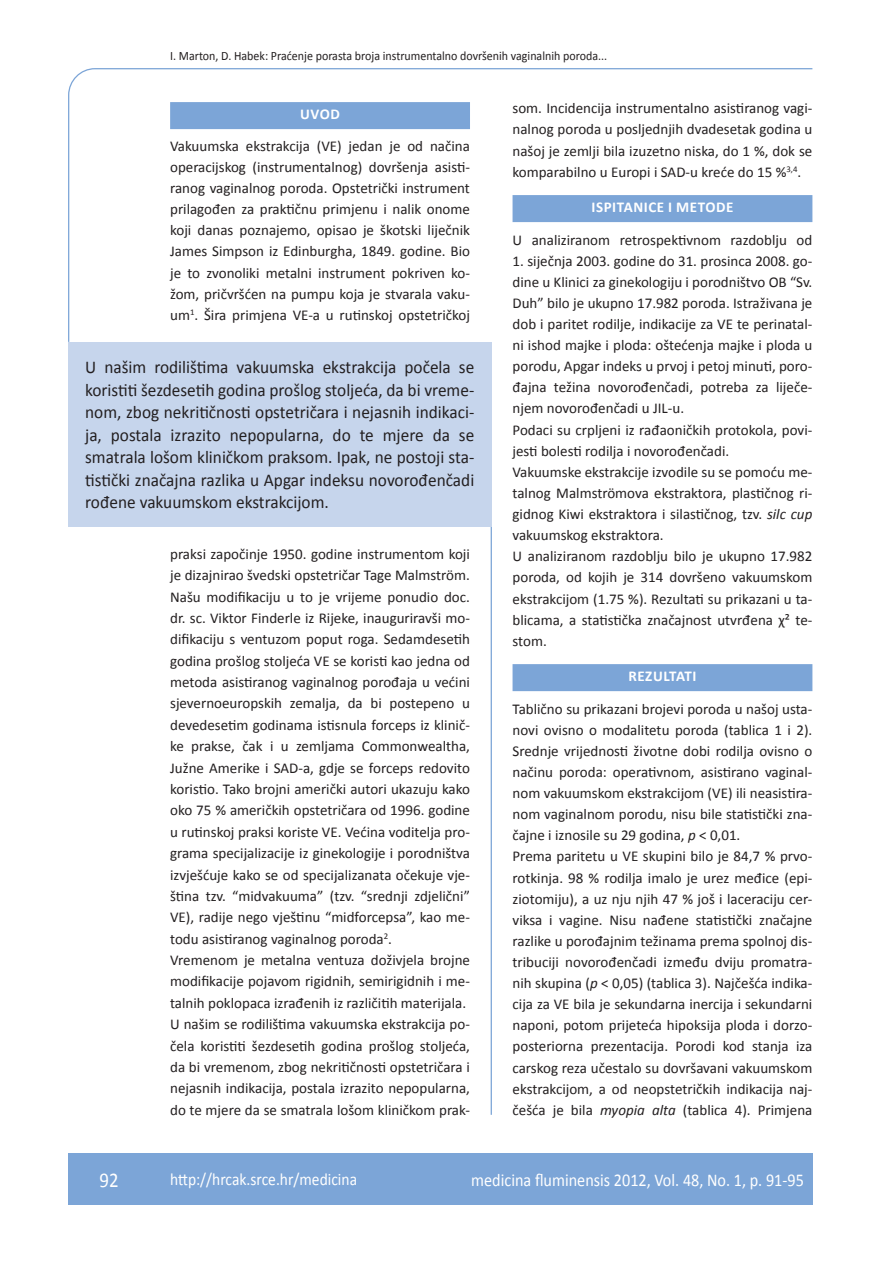
<style>
.page{position:relative;width:889px;height:1268px;background:#fff}
.page>*{position:absolute;margin:0;border:0;box-sizing:border-box;transform-origin:0 0}
.t1{font:21px "Calibri";color:#fff;scale:.9 1}
.anterfile{font:18px/22.5px "Calibri";color:#231f20;text-align:justify;scale:.96 1}
.t2{font:18px "Calibri";color:#fff;scale:.9 1}
.t3{font:17.25px "Calibri";color:#fff;scale:.9 1}
.osnovni_tekst{font:15px/21.1px "Calibri";color:#231f20;text-align:justify}
.naslov_ruler{font:700 15px "Calibri";letter-spacing:.04em;color:#fff}
.glava{font:12.75px "Calibri";color:#231f20;scale:.94 1}
.s1{font-style:italic}
</style>
<div class="page">
<svg style="left:68px;top:68px;width:745px;height:274px"></svg>
<hr style="left:490px;top:342px;width:2px;height:772px;background:#7ca5d7">
<div style="left:68px;top:1152px;width:744px;height:51px;background:#7ca5d7"></div>
<div style="left:170px;top:102px;width:300px;height:27px;background:#7ca5d7"></div>
<div style="left:68px;top:342px;width:423px;height:185px;background:#c6d5ec"></div>
<div style="left:512px;top:195px;width:300px;height:27px;background:#7ca5d7"></div>
<div style="left:512px;top:664px;width:300px;height:27px;background:#7ca5d7"></div>
<p class="glava" style="left:170px;top:47px;width:466px">I. Marton, D. Habek: Praćenje porasta broja instrumentalno dovršenih vaginalnih poroda...</p>
<p class="naslov_ruler" style="left:300px;top:105px;width:41px">UVOD</p>
<p class="osnovni_tekst" style="left:170px;top:135px;width:301px">Vakuumska ekstrakcija (VE) jedan je od načina operacijskog (instrumentalnog) dovršenja asisti&shy;ranog vaginalnog poroda. Opstetrički instrument prilagođen za praktičnu primjenu i nalik onome koji danas poznajemo, opisao je škotski liječnik James Simpson iz Edinburgha, 1849. godine. Bio je to zvonoliki metalni instrument pokriven ko&shy;žom, pričvršćen na pumpu koja je stvarala vaku&shy;um<sup>1</sup>. Šira primjena VE-a u rutinskoj opstetričkoj</p>
<p class="anterfile" style="left:85px;top:355px;width:407px">U našim rodilištima vakuumska ekstrakcija počela se koristiti šezdesetih godina prošlog stoljeća, da bi vreme&shy;nom, zbog nekritičnosti opstetričara i nejasnih indikaci&shy;ja, postala izrazito nepopularna, do te mjere da se smatrala lošom kliničkom praksom. Ipak, ne postoji sta&shy;tistički značajna razlika u Apgar indeksu novorođenčadi rođene vakuumskom ekstrakcijom.</p>
<p class="osnovni_tekst" style="left:170px;top:542px;width:301px">praksi započinje 1950. godine instrumentom koji je dizajnirao švedski opstetričar Tage Malmström.<br>Našu modifikaciju u to je vrijeme ponudio doc. dr. sc. Viktor Finderle iz Rijeke, inauguriravši mo&shy;difikaciju s ventuzom poput roga. Sedamdesetih godina prošlog stoljeća VE se koristi kao jedna od metoda asistiranog vaginalnog porođaja u većini sjevernoeuropskih zemalja, da bi postepeno u devedesetim godinama istisnula forceps iz klinič&shy;ke prakse, čak i u zemljama Commonwealtha, Južne Amerike i SAD-a, gdje se forceps redovito koristio. Tako brojni američki autori ukazuju kako oko 75 % američkih opstetričara od 1996. godine u rutinskoj praksi koriste VE. Većina voditelja pro&shy;grama specijalizacije iz ginekologije i porodništva izvješćuje kako se od specijalizanata očekuje vje&shy;ština tzv. “midvakuuma” (tzv. “srednji zdjelični” VE), radije nego vještinu “midforcepsa”, kao me&shy;todu asistiranog vaginalnog poroda<sup>2</sup>.</p>
<p class="osnovni_tekst" style="left:170px;top:948px;width:301px">Vremenom je metalna ventuza doživjela brojne modifikacije pojavom rigidnih, semirigidnih i me&shy;talnih poklopaca izrađenih iz različitih materijala.</p>
<p class="osnovni_tekst" style="left:170px;top:1012px;width:301px">U našim se rodilištima vakuumska ekstrakcija po&shy;čela koristiti šezdesetih godina prošlog stoljeća, da bi vremenom, zbog nekritičnosti opstetričara i nejasnih indikacija, postala izrazito nepopularna, do te mjere da se smatrala lošom kliničkom prak-</p>
<p class="osnovni_tekst" style="left:512px;top:97px;width:301px">som. Incidencija instrumentalno asistiranog vagi&shy;nalnog poroda u posljednjih dvadesetak godina u našoj je zemlji bila izuzetno niska, do 1 %, dok se komparabilno u Europi i SAD-u kreće do 15 %<sup>3,4</sup>.</p>
<p class="naslov_ruler" style="left:591px;top:198px;width:144px">ISPITANICE I METODE</p>
<p class="osnovni_tekst" style="left:512px;top:228px;width:301px">U analiziranom retrospektivnom razdoblju od</p>
<p class="osnovni_tekst" style="left:512px;top:249px;width:301px">1. siječnja 2003. godine do 31. prosinca 2008. go&shy;dine u Klinici za ginekologiju i porodništvo OB “Sv.<br>Duh” bilo je ukupno 17.982 poroda. Istraživana je dob i paritet rodilje, indikacije za VE te perinatal&shy;ni ishod majke i ploda: oštećenja majke i ploda u porodu, Apgar indeks u prvoj i petoj minuti, poro&shy;đajna težina novorođenčadi, potreba za liječe&shy;njem novorođenčadi u JIL-u.</p>
<p class="osnovni_tekst" style="left:512px;top:418px;width:301px">Podaci su crpljeni iz rađaoničkih protokola, povi&shy;jesti bolesti rodilja i novorođenčadi.</p>
<p class="osnovni_tekst" style="left:512px;top:460px;width:301px">Vakuumske ekstrakcije izvodile su se pomoću me&shy;talnog Malmströmova ekstraktora, plastičnog ri&shy;gidnog Kiwi ekstraktora i silastičnog, tzv. <span class="s1">silc cup </span>vakuumskog ekstraktora.</p>
<p class="osnovni_tekst" style="left:512px;top:545px;width:301px">U analiziranom razdoblju bilo je ukupno 17.982 poroda, od kojih je 314 dovršeno vakuumskom ekstrakcijom (1.75 %). Rezultati su prikazani u ta&shy;blicama, a statistička značajnost utvrđena χ² te&shy;stom.</p>
<p class="naslov_ruler" style="left:628px;top:667px;width:70px">REZULTATI</p>
<p class="osnovni_tekst" style="left:512px;top:697px;width:301px">Tablično su prikazani brojevi poroda u našoj usta&shy;novi ovisno o modalitetu poroda (tablica 1 i 2).<br>Srednje vrijednosti životne dobi rodilja ovisno o načinu poroda: operativnom, asistirano vaginal&shy;nom vakuumskom ekstrakcijom (VE) ili neasistira&shy;nom vaginalnom porodu, nisu bile statistički zna&shy;čajne i iznosile su 29 godina, <span class="s1">p</span> &lt; 0,01.</p>
<p class="osnovni_tekst" style="left:512px;top:845px;width:301px">Prema paritetu u VE skupini bilo je 84,7 % prvo&shy;rotkinja. 98 % rodilja imalo je urez međice (epi&shy;ziotomiju), a uz nju njih 47 % još i laceraciju cer&shy;viksa i vagine. Nisu nađene statistički značajne razlike u porođajnim težinama prema spolnoj dis&shy;tribuciji novorođenčadi između dviju promatra&shy;nih skupina (<span class="s1">p</span> &lt; 0,05) (tablica 3). Najčešća indika&shy;cija za VE bila je sekundarna inercija i sekundarni naponi, potom prijeteća hipoksija ploda i dorzo&shy;posteriorna prezentacija. Porodi kod stanja iza carskog reza učestalo su dovršavani vakuumskom ekstrakcijom, a od neopstetričkih indikacija naj&shy;češća je bila <span class="s1">myopia alta</span> (tablica 4). Primjena</p>
<p class="t1" style="left:99px;top:1166px;width:23px">92</p>
<p class="t3" style="left:170px;top:1167px;width:209px">http://hrcak.srce.hr/medicina</p>
<p class="t2" style="left:471px;top:1168px;width:371px">medicina fluminensis 2012, Vol. 48, No. 1, p. 91-95</p>
</div>
